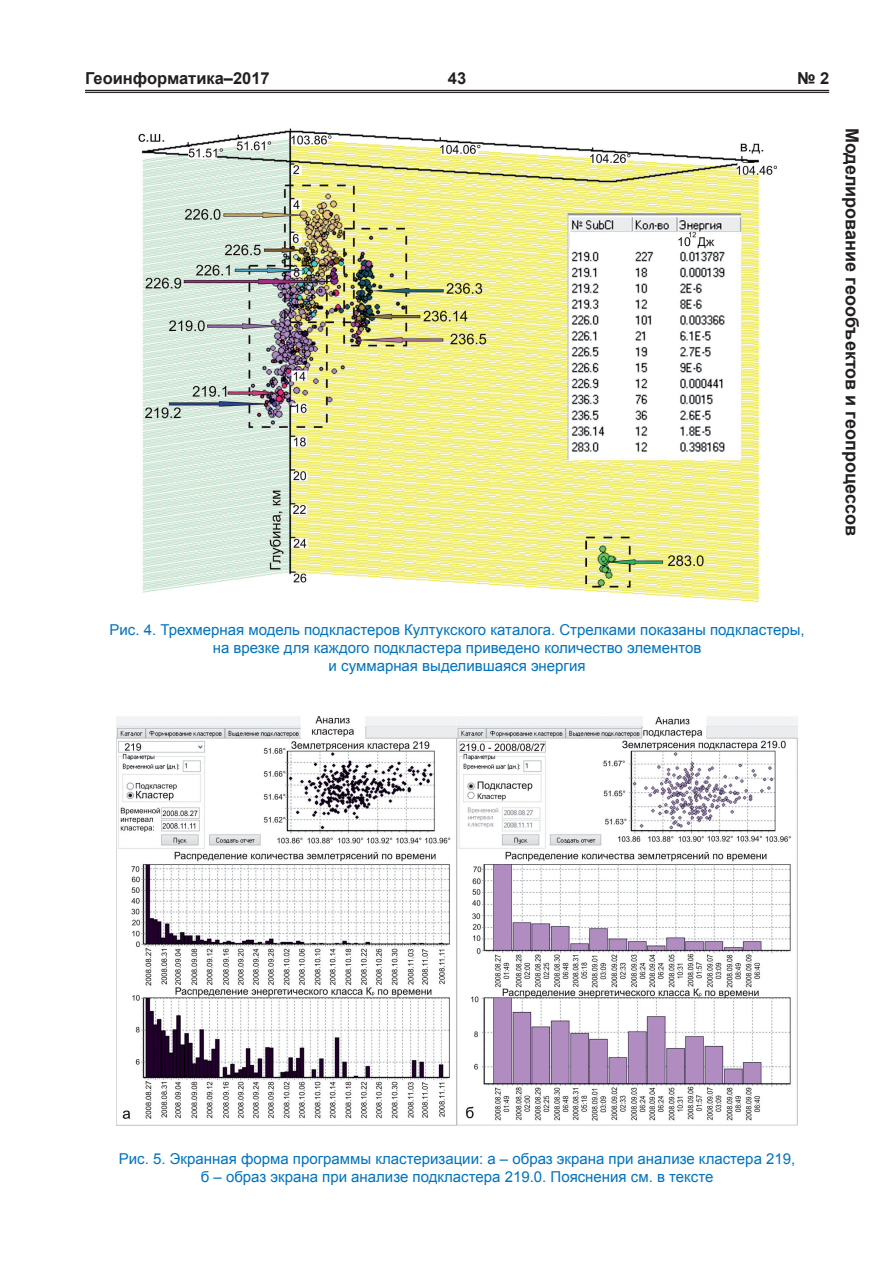
<style>
.page{position:relative;width:893px;height:1263px;background:#fff}
.page>*{position:absolute;margin:0;border:0;box-sizing:border-box;transform-origin:0 0}
.t1{font:700 18px "Arial";color:#231f20}
.t2{font:700 16.5px "Arial";color:#231f20}
.t3{font:15px/18px "Arial";color:#0073bd;text-align:center}
</style>
<div class="page">
<hr style="left:85px;top:90px;width:744px;height:1px;background:#231f20">
<hr style="left:85px;top:92px;width:744px;height:1px;background:#231f20">
<img style="left:138px;top:128px;width:638px;height:474px">
<img style="left:117px;top:717px;width:680px;height:408px">
<p class="t2" style="left:85px;top:68px;width:186px">Геоинформатика–2017</p>
<p class="t2" style="left:448px;top:68px;width:20px">43</p>
<p class="t2" style="left:797px;top:68px;width:34px">№ 2</p>
<p class="t1" style="left:864px;top:128px;width:409px;rotate:90deg">Моделирование геообъектов и геопроцессов</p>
<p class="t3" style="left:110px;top:621px;width:697px">Рис. 4. Трехмерная модель подкластеров Култукского каталога. Стрелками показаны подкластеры, на врезке для каждого подкластера приведено количество элементов<br>и суммарная выделившаяся энергия</p>
<p class="t3" style="left:119px;top:1150px;width:678px">Рис. 5. Экранная форма программы кластеризации: а – образ экрана при анализе кластера 219, б – образ экрана при анализе подкластера 219.0. Пояснения см. в тексте</p>
</div>
